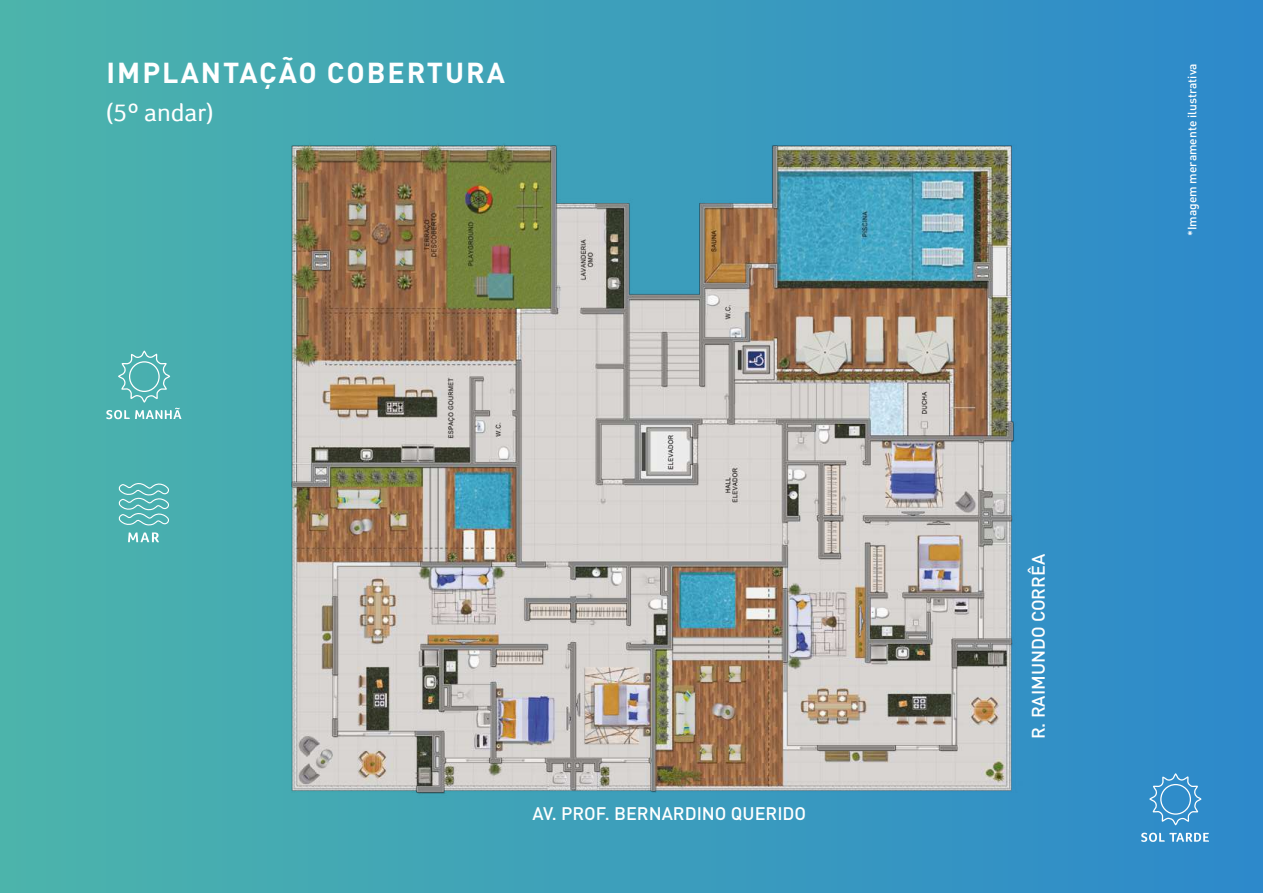
<style>
.page{position:relative;width:1263px;height:893px;background:#fff}
.page>*{position:absolute;margin:0;border:0;box-sizing:border-box;transform-origin:0 0}
.t1{font:700 28.5px "DIN Pro";letter-spacing:.07em;color:#fff}
.t2{font:25.5px "Foco";color:#fff}
.t3{font:500 18px "DIN Pro";color:#fff}
.t4{font:500 12px "DIN Pro";color:#fff}
</style>
<div class="page">
<div style="left:0;top:0;width:1263px;height:893px;background:linear-gradient(to right,#4cb4ab,#2d89cb)"></div>
<svg style="left:118px;top:482px;width:52px;height:44px"></svg>
<svg style="left:128px;top:532px;width:31px;height:10px"></svg>
<svg style="left:106px;top:351px;width:75px;height:68px"></svg>
<svg style="left:1141px;top:773px;width:68px;height:69px"></svg>
<img style="left:275px;top:127px;width:759px;height:682px">
<h1 class="t1" style="left:107px;top:49px;width:400px">IMPLANTAÇÃO COBERTURA</h1>
<h2 class="t2" style="left:106px;top:97px;width:109px">(5º andar)</h2>
<p class="t3" style="left:533px;top:799px;width:275px">AV. PROF. BERNARDINO QUERIDO</p>
<p class="t3" style="left:1024px;top:739px;width:187px;rotate:-90deg">R. RAIMUNDO CORRÊA</p>
<p class="t4" style="left:1182px;top:236px;width:174px;rotate:-90deg">*Imagem meramente ilustrativa</p>
</div>
